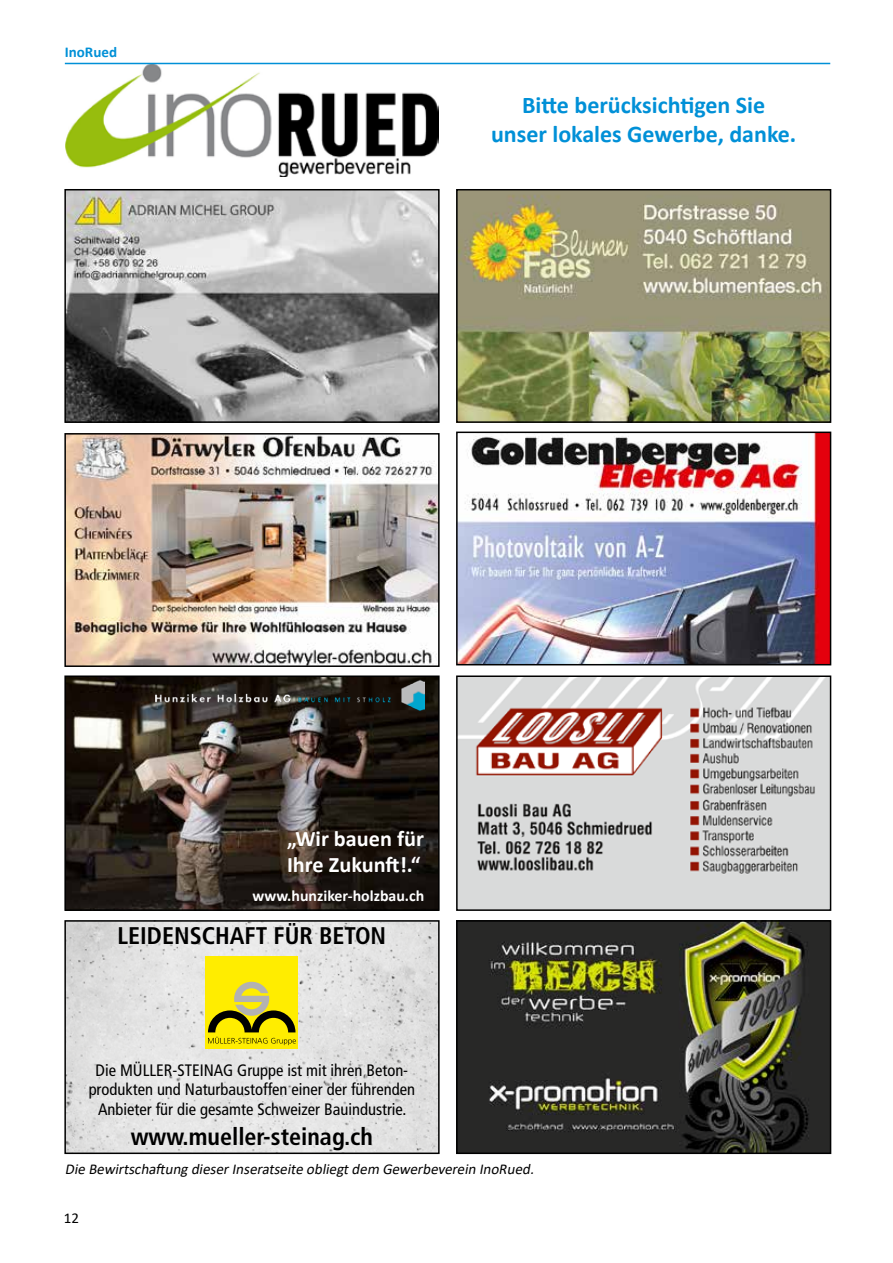
<style>
.page{position:relative;width:893px;height:1263px;background:#fff}
.page>*{position:absolute;margin:0;border:0;box-sizing:border-box;transform-origin:0 0}
.t1{font:700 condensed 24.15px "Frutiger LT Std";color:#000}
.t2{font:700 24px/28.8px "Calibri";color:#0090d7;text-align:center}
.t3{font:700 22.2px/26.5px "Calibri";color:#fff}
.t4{font:condensed 16.5px/19.8px "Frutiger LT Std";color:#000;text-align:center}
.t5{font:700 15.75px "Calibri";color:#fff}
.t6{font:italic 15px "Calibri";color:#000}
.t7{font:700 15px "Calibri";color:#0090d7}
.t8{font:15px "Calibri";color:#000}
</style>
<div class="page">
<img style="left:65px;top:64px;width:374px;height:112px">
<img style="left:67px;top:192px;width:370px;height:228px">
<div style="left:64px;top:189px;width:376px;height:234px;border:2px solid #000"></div>
<img style="left:459px;top:192px;width:369px;height:228px">
<div style="left:456px;top:189px;width:375px;height:234px;border:2px solid #000"></div>
<img style="left:67px;top:436px;width:370px;height:228px">
<div style="left:64px;top:433px;width:376px;height:234px;border:2px solid #000"></div>
<img style="left:459px;top:435px;width:369px;height:227px">
<div style="left:456px;top:432px;width:375px;height:233px;border:2px solid #000"></div>
<img style="left:67px;top:678px;width:370px;height:230px">
<img style="left:155px;top:678px;width:269px;height:37px">
<div style="left:64px;top:675px;width:376px;height:236px;border:2px solid #000"></div>
<img style="left:459px;top:678px;width:369px;height:230px">
<div style="left:456px;top:675px;width:375px;height:236px;border:2px solid #000"></div>
<img style="left:67px;top:923px;width:370px;height:228px">
<div style="left:205px;top:956px;width:93px;height:92px;background:#ffed00"></div>
<svg style="left:208px;top:982px;width:88px;height:63px"></svg>
<div style="left:64px;top:920px;width:376px;height:234px;border:2px solid #000"></div>
<img style="left:459px;top:923px;width:369px;height:228px">
<div style="left:456px;top:920px;width:375px;height:234px;border:2px solid #000"></div>
<hr style="left:65px;top:63px;width:765px;height:1px;background:#0090d7">
<p class="t7" style="left:65px;top:42px;width:54px">InoRued</p>
<h2 class="t2" style="left:491px;top:91px;width:307px">Bitte berücksichtigen Sie<br>unser lokales Gewerbe, danke.</h2>
<h3 class="t3" style="left:287px;top:825px;width:138px">„Wir bauen für<br>Ihre Zukunft!.“</h3>
<p class="t5" style="left:252px;top:886px;width:173px">www.hunziker-holzbau.ch</p>
<h1 class="t1" style="left:118px;top:922px;width:270px">LEIDENSCHAFT FÜR BETON</h1>
<p class="t4" style="left:89px;top:1060px;width:328px">Die MÜLLER-STEINAG Gruppe ist mit ihren Beton&shy;produkten und Naturbaustoffen einer der führenden<br>Anbieter für die gesamte Schweizer Bauindustrie.</p>
<h1 class="t1" style="left:131px;top:1122px;width:244px">www.mueller-steinag.ch</h1>
<p class="t6" style="left:65px;top:1159px;width:474px">Die Bewirtschaftung dieserInseratseite obliegtdem Gewerbeverein InoRued.</p>
<p class="t8" style="left:64px;top:1208px;width:17px">12</p>
</div>
